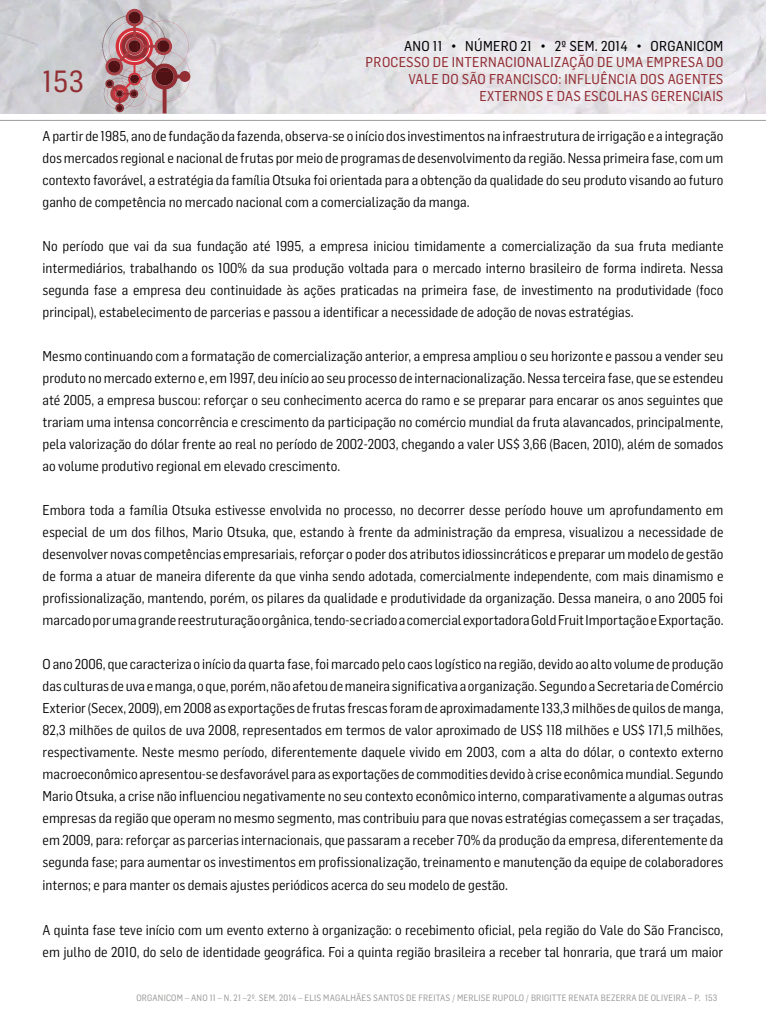
<style>
.page{position:relative;width:766px;height:1021px;background:#fff}
.page>*{position:absolute;margin:0;border:0;box-sizing:border-box;transform-origin:0 0}
.t1{font:30px "Flama Semicondensed Basic";color:#922e34}
.t2{font:14px/22px "Flama Semicondensed";color:#000;text-align:justify}
.t3{font:14px/16.8px "Flama Semicondensed Basic";letter-spacing:.02em;color:#922e34;text-align:right}
.t4{font:14px "Flama Semicondensed Basic";letter-spacing:.02em;color:#000}
.t5{font:9px "Flama Semicondensed Basic";letter-spacing:.02em;color:#9d9d9c}
</style>
<div class="page">
<img style="left:0;top:0;width:765px;height:113px">
<hr style="left:0;top:120px;width:765px;height:1px;background:#9d9d9c">
<svg style="left:102px;top:9px;width:88px;height:104px;background:#b79297"></svg>
<p class="t4" style="left:404px;top:37px;width:321px">ANO 11 • NÚMERO 21 • 2º SEM. 2014 • ORGANICOM</p>
<p class="t3" style="left:365px;top:53px;width:359px">PROCESSO DE INTERNACIONALIZAÇÃO DE UMA EMPRESA DO<br>VALE DO SÃO FRANCISCO: INFLUÊNCIA DOS AGENTES<br>EXTERNOS E DAS ESCOLHAS GERENCIAIS</p>
<h1 class="t1" style="left:43px;top:62px;width:43px">153</h1>
<p class="t2" style="left:43px;top:124px;width:682px">A partir de 1985, ano de fundação da fazenda, observa-se o início dos investimentos na infraestrutura de irrigação e a integração dos mercados regional e nacional de frutas por meio de programas de desenvolvimento da região. Nessa primeira fase, com um contexto favorável, a estratégia da família Otsuka foi orientada para a obtenção da qualidade do seu produto visando ao futuro ganho de competência no mercado nacional com a comercialização da manga.</p>
<p class="t2" style="left:43px;top:234px;width:682px">No período que vai da sua fundação até 1995, a empresa iniciou timidamente a comercialização da sua fruta mediante intermediários, trabalhando os 100% da sua produção voltada para o mercado interno brasileiro de forma indireta. Nessa segunda fase a empresa deu continuidade às ações praticadas na primeira fase, de investimento na produtividade (foco principal), estabelecimento de parcerias e passou a identificar a necessidade de adoção de novas estratégias.</p>
<p class="t2" style="left:43px;top:344px;width:682px">Mesmo continuando com a formatação de comercialização anterior, a empresa ampliou o seu horizonte e passou a vender seu produto no mercado externo e, em 1997, deu início ao seu processo de internacionalização. Nessa terceira fase, que se estendeu até 2005, a empresa buscou: reforçar o seu conhecimento acerca do ramo e se preparar para encarar os anos seguintes que trariam uma intensa concorrência e crescimento da participação no comércio mundial da fruta alavancados, principalmente, pela valorização do dólar frente ao real no período de 2002-2003, chegando a valer US$ 3,66 (Bacen, 2010), além de somados ao volume produtivo regional em elevado crescimento.</p>
<p class="t2" style="left:43px;top:498px;width:682px">Embora toda a família Otsuka estivesse envolvida no processo, no decorrer desse período houve um aprofundamento em especial de um dos filhos, Mario Otsuka, que, estando à frente da administração da empresa, visualizou a necessidade de desenvolver novas competências empresariais, reforçar o poder dos atributos idiossincráticos e preparar um modelo de gestão de forma a atuar de maneira diferente da que vinha sendo adotada, comercialmente independente, com mais dinamismo e profissionalização, mantendo, porém, os pilares da qualidade e produtividade da organização. Dessa maneira, o ano 2005 foi marcado por uma grande reestruturação orgânica, tendo-se criado a comercial exportadora Gold Fruit Importação e Exportação.</p>
<p class="t2" style="left:43px;top:652px;width:682px">O ano 2006, que caracteriza o início da quarta fase, foi marcado pelo caos logístico na região, devido ao alto volume de produção das culturas de uva e manga, o que, porém, não afetou de maneira significativa a organização. Segundo a Secretaria de Comércio Exterior (Secex, 2009), em 2008 as exportações de frutas frescas foram de aproximadamente 133,3 milhões de quilos de manga, 82,3 milhões de quilos de uva 2008, representados em termos de valor aproximado de US$ 118 milhões e US$ 171,5 milhões, respectivamente. Neste mesmo período, diferentemente daquele vivido em 2003, com a alta do dólar, o contexto externo macroeconômico apresentou-se desfavorável para as exportações de commodities devido à crise econômica mundial. Segundo Mario Otsuka, a crise não influenciou negativamente no seu contexto econômico interno, comparativamente a algumas outras empresas da região que operam no mesmo segmento, mas contribuiu para que novas estratégias começassem a ser traçadas, em 2009, para: reforçar as parcerias internacionais, que passaram a receber 70% da produção da empresa, diferentemente da segunda fase; para aumentar os investimentos em profissionalização, treinamento e manutenção da equipe de colaboradores internos; e para manter os demais ajustes periódicos acerca do seu modelo de gestão.</p>
<p class="t2" style="left:43px;top:917px;width:682px;line-height:22.5px">A quinta fase teve início com um evento externo à organização: o recebimento oficial, pela região do Vale do São Francisco, em julho de 2010, do selo de identidade geográfica. Foi a quinta região brasileira a receber tal honraria, que trará um maior</p>
<p class="t5" style="left:136px;top:992px;width:582px">ORGANICOM – ANO 11 – N. 21 –2º. SEM. 2014 – ELIS MAGALHÃES SANTOS DE FREITAS / MERLISE RUPOLO / BRIGITTE RENATA BEZERRA DE OLIVEIRA – P. 153</p>
</div>
